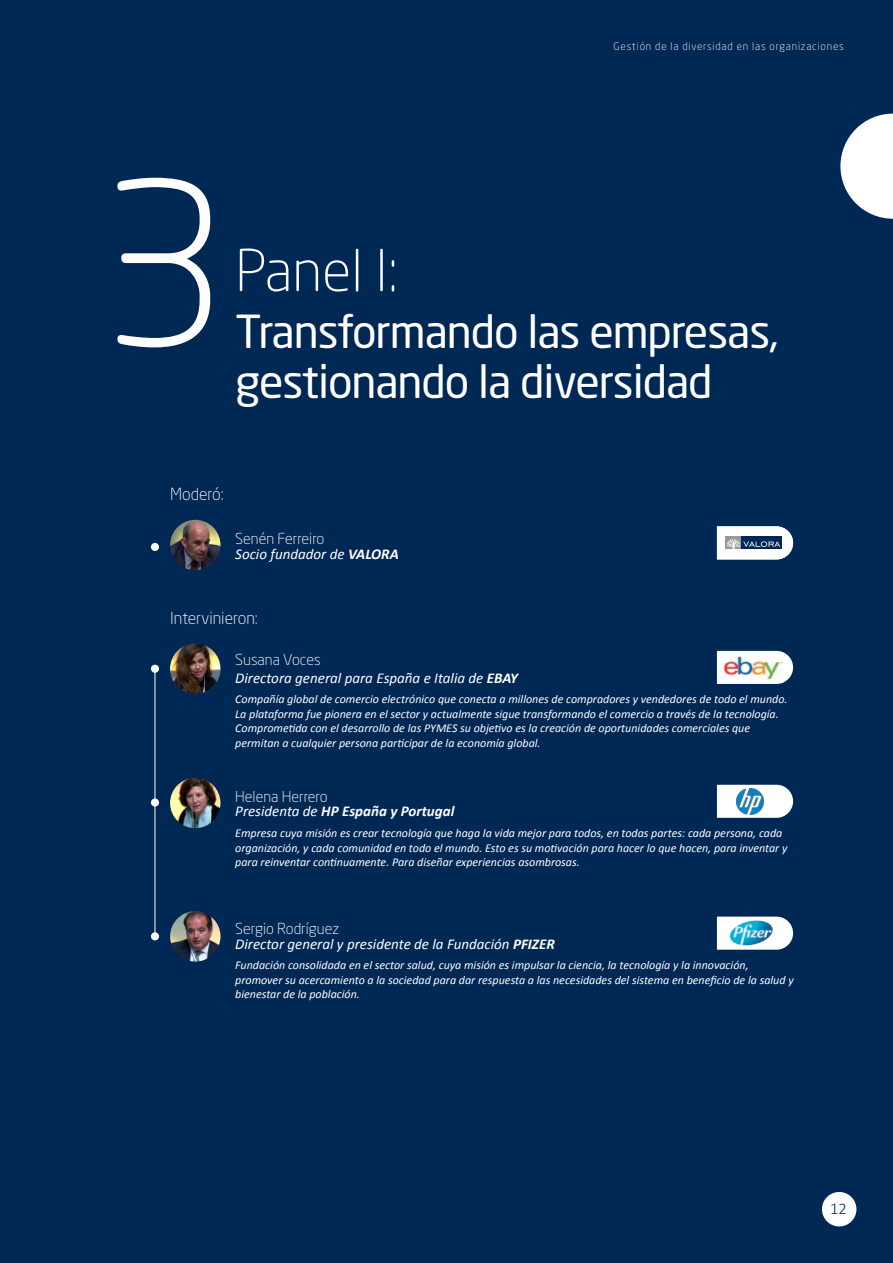
<style>
.page{position:relative;width:893px;height:1263px;background:#002855}
.page>*{position:absolute;margin:0;border:0;box-sizing:border-box;transform-origin:0 0}
.t1{font:300 225px "Neo Sans Std";color:#fff}
.t2{font:300 57px "Neo Sans Std";color:#fff}
.t3{font:45px "Neo Sans Std";letter-spacing:-.025em;color:#fff}
.t4{font:300 16.5px "Neo Sans Std";color:#fff}
.t5{font:300 16.5px "Calibri";color:#002855}
.t6{font:italic 15px "Calibri";color:#fff}
.t7{font:300 15px "Neo Sans Std";color:#fff}
.t8{font:italic 700 15px "Calibri";color:#fff}
.t9{font:italic 12px/14.4px "Calibri";color:#fff}
.t10{font:300 10.5px "Neo Sans Std";letter-spacing:.075em;color:#fff}
.s1{font-weight:700}
.s2{font-weight:400}
</style>
<div class="page">
<svg style="left:840px;top:114px;width:53px;height:105px"></svg>
<div style="left:822px;top:1192px;width:34px;height:34px;background:#fff;border-radius:50%"></div>
<div style="left:151px;top:543px;width:8px;height:8px;background:#fff;border-radius:50%"></div>
<img style="left:170px;top:520px;width:50px;height:50px;border-radius:25px">
<svg style="left:717px;top:526px;width:76px;height:33px"></svg>
<hr style="left:155px;top:669px;width:1px;height:267px;background:#fff">
<div style="left:151px;top:665px;width:8px;height:8px;background:#fff;border-radius:50%"></div>
<div style="left:151px;top:932px;width:8px;height:8px;background:#fff;border-radius:50%"></div>
<svg style="left:717px;top:916px;width:76px;height:34px"></svg>
<img style="left:170px;top:911px;width:50px;height:50px;border-radius:25px">
<div style="left:151px;top:798px;width:8px;height:9px;background:#fff;border-radius:50%"></div>
<img style="left:728px;top:918px;width:47px;height:30px">
<svg style="left:717px;top:785px;width:76px;height:33px;background:#ebeff2"></svg>
<img style="left:170px;top:778px;width:50px;height:50px;border-radius:25px">
<img style="left:736px;top:788px;width:27px;height:26px">
<img style="left:170px;top:643px;width:50px;height:51px;border-radius:25px">
<svg style="left:717px;top:651px;width:76px;height:33px"></svg>
<img style="left:723px;top:653px;width:59px;height:29px">
<p class="t10" style="left:614px;top:40px;width:232px">Gestión de la diversidad en las organizaciones</p>
<h1 class="t1" style="left:99px;top:130px;width:132px">3</h1>
<h2 class="t2" style="left:235px;top:236px;width:164px">Panel I:</h2>
<h3 class="t3" style="left:235px;top:304px;width:545px">Transformando las empresas,</h3>
<h3 class="t3" style="left:235px;top:354px;width:479px">gestionando la diversidad</h3>
<h3 class="t4" style="left:170px;top:484px;width:55px">Moderó:</h3>
<p class="t7" style="left:235px;top:530px;width:91px">Senén Ferreiro</p>
<p class="t6" style="left:235px;top:543px;width:165px">Socio fundador de <span class="s1">VALORA</span></p>
<h3 class="t4" style="left:170px;top:608px;width:89px">Intervinieron:</h3>
<p class="t7" style="left:235px;top:651px;width:87px">Susana Voces</p>
<p class="t6" style="left:235px;top:667px;width:284px">Directora general para España e Italia de <span class="s1">EBAY</span></p>
<p class="t9" style="left:235px;top:692px;width:554px">Compañía global de comercio electrónico que conecta a millones de compradores y vendedores de todo el mundo.<br>La plataforma fue pionera en el sector y actualmente sigue transformando el comercio a través de la tecnología.<br>Comprometida con el desarrollo de las PYMES su objetivo es la creación de oportunidades comerciales que permitan a cualquier persona participar de la economía global.</p>
<p class="t7" style="left:235px;top:787px;width:94px">Helena Herrero</p>
<p class="t8" style="left:235px;top:802px;width:221px"><span class="s2">Presidenta de</span> HP España y Portugal</p>
<p class="t9" style="left:235px;top:826px;width:554px">Empresa cuya misión es crear tecnología que haga la vida mejor para todos, en todas partes: cada persona, cada organización, y cada comunidad en todo el mundo. Esto es su motivación para hacer lo que hacen, para inventar y para reinventar continuamente. Para diseñar experiencias asombrosas.</p>
<p class="t7" style="left:235px;top:919px;width:105px">Sergio Rodríguez</p>
<p class="t6" style="left:235px;top:933px;width:321px">Director general y presidente de la Fundación <span class="s1">PFIZER</span></p>
<p class="t9" style="left:235px;top:958px;width:560px">Fundación consolidada en el sector salud, cuya misión es impulsar la ciencia, la tecnología y la innovación, promover su acercamiento a la sociedad para dar respuesta a las necesidades del sistema en beneficio de la salud y bienestar de la población.</p>
<h3 class="t5" style="left:830px;top:1198px;width:18px">12</h3>
</div>
